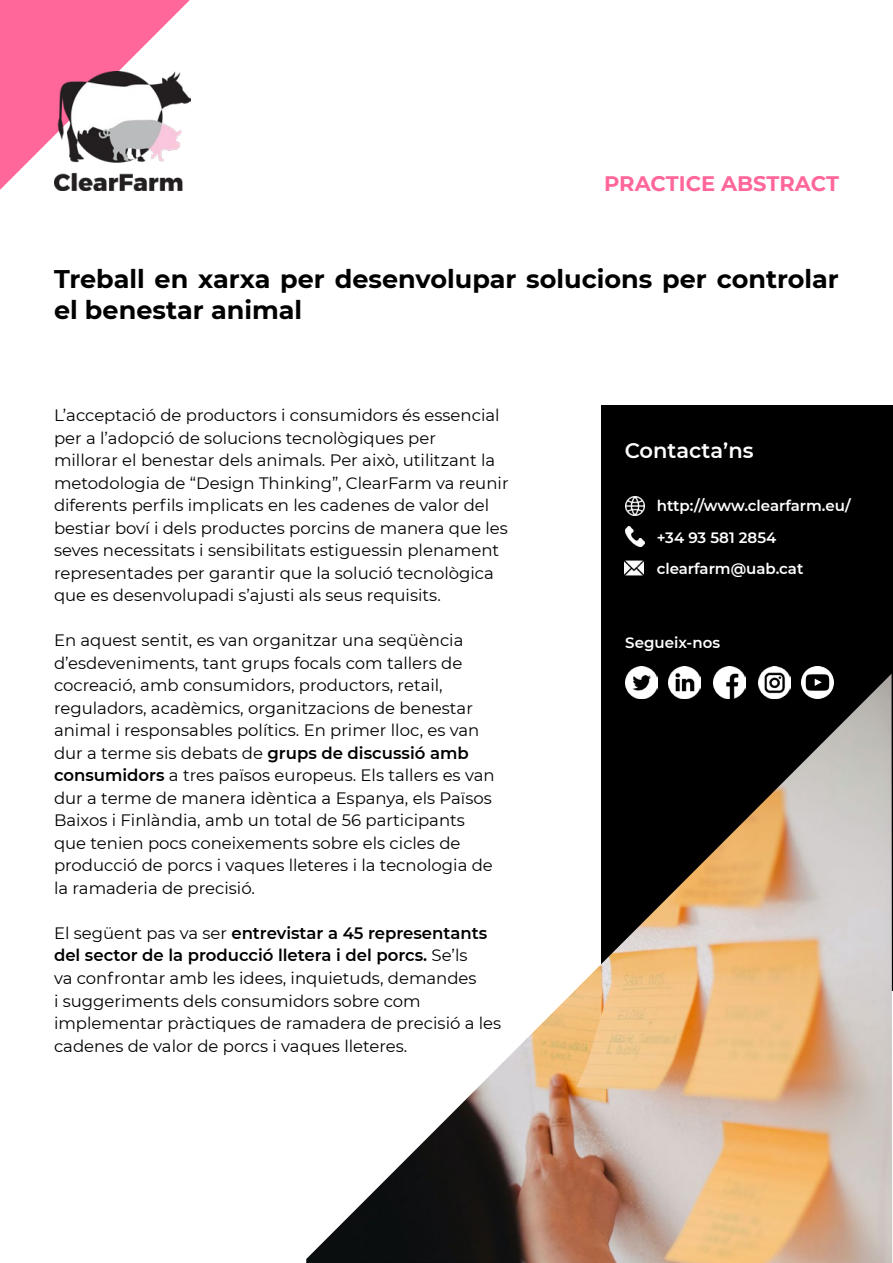
<style>
.page{position:relative;width:893px;height:1263px;background:#fff}
.page>*{position:absolute;margin:0;border:0;box-sizing:border-box;transform-origin:0 0}
.t1{font:700 25.5px/30.6px "Montserrat";color:#000}
.t2{font:700 21px "Montserrat";color:#f69}
.t3{font:600 21px "Montserrat";color:#fff}
.t4{font:16.5px/22.5px "Montserrat";color:#000}
.t5{font:600 15px/31.5px "Montserrat";color:#fff}
.s1{font-weight:600}
</style>
<div class="page">
<svg style="left:0;top:0;width:190px;height:190px"></svg>
<img style="left:54px;top:71px;width:136px;height:119px">
<div style="left:601px;top:405px;width:291px;height:586px;background:#000"></div>
<img style="left:625px;top:497px;width:19px;height:19px">
<img style="left:306px;top:674px;width:586px;height:589px">
<img style="left:625px;top:526px;width:19px;height:20px">
<img style="left:625px;top:560px;width:19px;height:16px">
<img style="left:668px;top:666px;width:32px;height:32px">
<img style="left:625px;top:666px;width:32px;height:32px">
<img style="left:713px;top:666px;width:32px;height:32px">
<img style="left:758px;top:666px;width:32px;height:32px">
<img style="left:801px;top:666px;width:32px;height:32px">
<p class="t2" style="left:604px;top:168px;width:236px">PRACTICE ABSTRACT</p>
<h1 class="t1" style="left:54px;top:263px;width:786px">Treball en xarxa per desenvolupar solucions per controlar el benestar animal</h1>
<p class="t4" style="left:54px;top:404px;width:456px">L’acceptació de productors i consumidors és essencial per a l’adopció de solucions tecnològiques per<br>millorar el benestar dels animals. Per això, utilitzant la metodologia de “Design Thinking”, ClearFarm va reunir diferents perfils implicats en les cadenes de valor del bestiar boví i dels productes porcins de manera que les seves necessitats i sensibilitats estiguessin plenament representades per garantir que la solució tecnològica que es desenvolupadi s’ajusti als seus requisits.</p>
<p class="t4" style="left:54px;top:629px;width:442px">En aquest sentit, es van organitzar una seqüència d’esdeveniments, tant grups focals com tallers de cocreació, amb consumidors, productors, retail, reguladors, acadèmics, organitzacions de benestar animal i responsables polítics. En primer lloc, es van dur a terme sis debats de <span class="s1">grups de discussió amb consumidors</span> a tres països europeus. Els tallers es van dur a terme de manera idèntica a Espanya, els Països Baixos i Finlàndia, amb un total de 56 participants que tenien pocs coneixements sobre els cicles de producció de porcs i vaques lleteres i la tecnologia de la ramaderia de precisió.</p>
<p class="t4" style="left:54px;top:921px;width:449px">El següent pas va ser <span class="s1">entrevistar a 45 representants del sector de la producció lletera i del porcs.</span> Se’ls<br>va confrontar amb les idees, inquietuds, demandes<br>i suggeriments dels consumidors sobre com implementar pràctiques de ramadera de precisió a les cadenes de valor de porcs i vaques lleteres.</p>
<p class="t3" style="left:625px;top:435px;width:130px">Contacta’ns</p>
<p class="t5" style="left:657px;top:489px;width:195px">http://www.clearfarm.eu/ +34 93 581 2854 clearfarm@uab.cat</p>
<p class="t5" style="left:625px;top:626px;width:96px">Segueix-nos</p>
</div>
